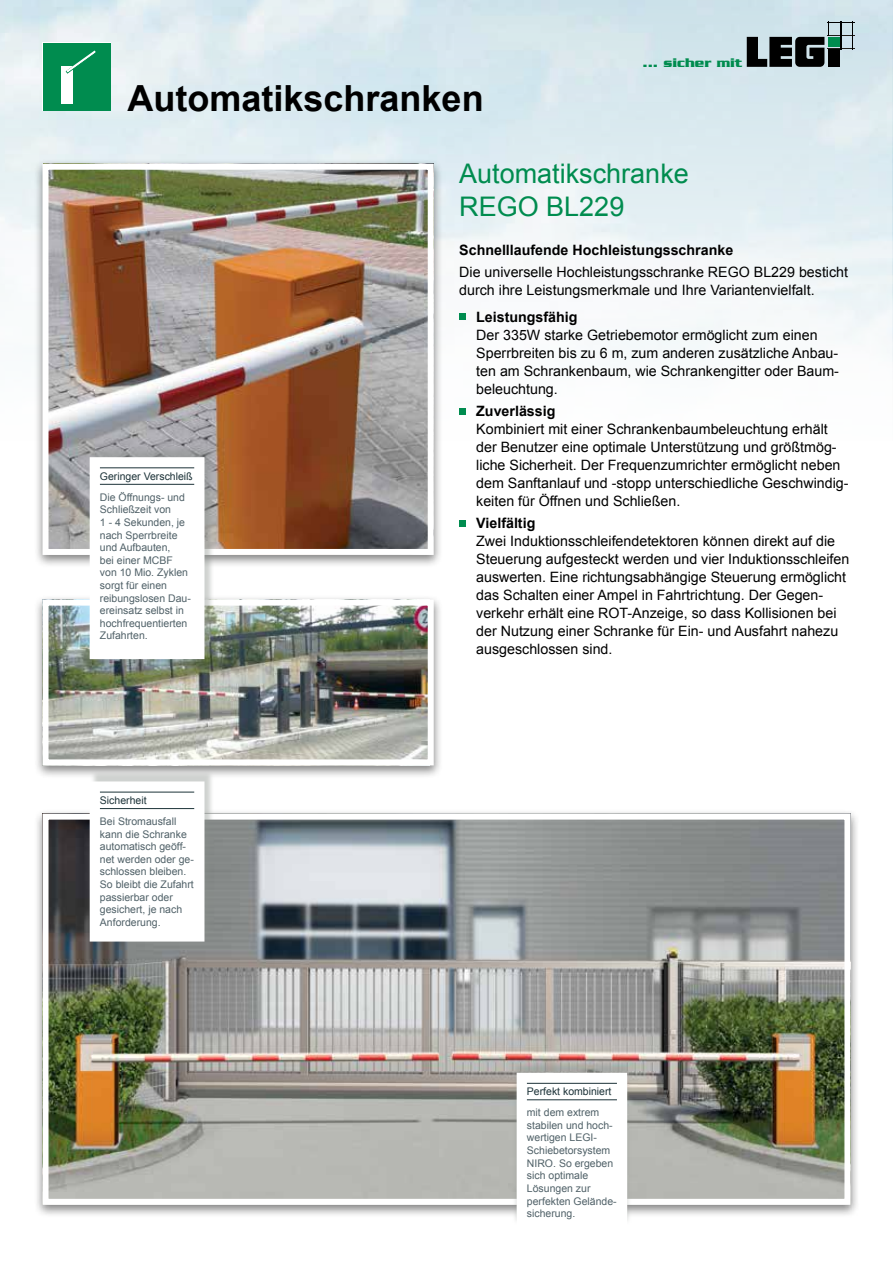
<style>
.page{position:relative;width:893px;height:1263px;background:#fff}
.page>*{position:absolute;margin:0;border:0;box-sizing:border-box;transform-origin:0 0}
.t1{font:700 36px "Arial";color:#000}
.t2{font:27px/32.4px "Arial";color:#008c4f}
.t3{font:14.25px/18px "Arial";color:#000}
.t4{font:700 14.25px "Arial";color:#000}
.t5{font:700 13.5px "Serpentine";color:#008c4f}
.t6{font:10.5px/12.6px "Arial";color:#506168}
.t7{font:10.5px "Arial";color:#1c3238}
</style>
<div class="page">
<img style="left:0;top:0;width:893px;height:415px">
<div style="left:43px;top:43px;width:68px;height:68px;background:#008c4f"></div>
<div style="left:62px;top:66px;width:11px;height:38px;background:#fff"></div>
<svg style="left:66px;top:51px;width:30px;height:22px"></svg>
<div style="left:34px;top:159px;width:409px;height:409px;background:#000;opacity:.5"></div>
<img style="left:50px;top:171px;width:377px;height:377px">
<div style="left:43px;top:164px;width:391px;height:391px;border:6px solid #fff"></div>
<div style="left:34px;top:809px;width:826px;height:409px;background:#000;opacity:.5"></div>
<img style="left:50px;top:821px;width:793px;height:377px">
<div style="left:43px;top:814px;width:807px;height:391px;border:6px solid #fff"></div>
<div style="left:459px;top:314px;width:7px;height:6px;background:#008c4f"></div>
<div style="left:459px;top:408px;width:7px;height:6px;background:#008c4f"></div>
<div style="left:459px;top:520px;width:7px;height:7px;background:#008c4f"></div>
<div style="left:34px;top:595px;width:409px;height:184px;background:#000;opacity:.5"></div>
<img style="left:50px;top:607px;width:377px;height:151px">
<div style="left:43px;top:600px;width:391px;height:165px;border:6px solid #fff"></div>
<div style="left:90px;top:770px;width:124px;height:169px;background:#878e88;opacity:.4"></div>
<div style="left:93px;top:784px;width:108px;height:154px;background:#fff"></div>
<hr style="left:100px;top:792px;width:94px;height:1px;background:#1c3238">
<hr style="left:100px;top:808px;width:94px;height:1px;background:#1c3238">
<div style="left:90px;top:446px;width:124px;height:211px;background:#878e88;opacity:.4"></div>
<div style="left:93px;top:460px;width:108px;height:196px;background:#fff"></div>
<hr style="left:100px;top:467px;width:94px;height:1px;background:#1c3238">
<hr style="left:100px;top:484px;width:94px;height:1px;background:#1c3238">
<svg style="left:747px;top:21px;width:108px;height:46px;background:#727d81"></svg>
<div style="left:828px;top:37px;width:11px;height:10px;background:#008c4f"></div>
<div style="left:512px;top:1061px;width:120px;height:164px;background:#878e88;opacity:.4"></div>
<div style="left:520px;top:1076px;width:104px;height:148px;background:#fff"></div>
<hr style="left:527px;top:1083px;width:90px;height:1px;background:#1c3238">
<hr style="left:527px;top:1099px;width:90px;height:1px;background:#1c3238">
<h1 class="t1" style="left:128px;top:74px;width:358px">Automatikschranken</h1>
<p class="t5" style="left:642px;top:55px;width:102px">... sicher mit</p>
<p class="t7" style="left:100px;top:469px;width:94px">Geringer Verschleiß</p>
<p class="t6" style="left:100px;top:491px;width:93px">Die Öffnungs- und<br>Schließzeit von<br>1 - 4 Sekunden, je nach Sperrbreite und Aufbauten,<br>bei einer MCBF von 10 Mio. Zyklen sorgt für einen reibungslosen Dau&shy;ereinsatz selbst in hochfrequentierten<br>Zufahrten.</p>
<p class="t7" style="left:100px;top:793px;width:48px">Sicherheit</p>
<p class="t6" style="left:100px;top:815px;width:95px">Bei Stromausfall kann die Schranke automatisch geöff&shy;net werden oder ge&shy;schlossen bleiben.<br>So bleibt die Zufahrt passierbar oder gesichert, je nach<br>Anforderung.</p>
<h2 class="t2" style="left:459px;top:158px;width:231px">Automatikschranke<br>REGO BL229</h2>
<p class="t4" style="left:459px;top:240px;width:275px">Schnelllaufende Hochleistungsschranke</p>
<p class="t3" style="left:459px;top:263px;width:390px">Die universelle Hochleistungsschranke REGO BL229 besticht durch ihre Leistungsmerkmale und Ihre Variantenvielfalt.</p>
<p class="t4" style="left:476px;top:307px;width:103px">Leistungsfähig</p>
<p class="t3" style="left:476px;top:326px;width:364px">Der 335W starke Getriebemotor ermöglicht zum einen Sperrbreiten bis zu 6 m, zum anderen zusätzliche Anbau&shy;ten am Schrankenbaum, wie Schrankengitter oder Baum&shy;beleuchtung.</p>
<p class="t4" style="left:476px;top:401px;width:81px">Zuverlässig</p>
<p class="t3" style="left:476px;top:420px;width:374px">Kombiniert mit einer Schrankenbaumbeleuchtung erhält der Benutzer eine optimale Unterstützung und größtmög&shy;liche Sicherheit. Der Frequenzumrichter ermöglicht neben dem Sanftanlauf und -stopp unterschiedliche Geschwindig&shy;keiten für Öffnen und Schließen.</p>
<p class="t4" style="left:476px;top:514px;width:61px">Vielfältig</p>
<p class="t3" style="left:476px;top:532px;width:375px">Zwei Induktionsschleifendetektoren können direkt auf die Steuerung aufgesteckt werden und vier Induktionsschleifen auswerten. Eine richtungsabhängige Steuerung ermöglicht das Schalten einer Ampel in Fahrtrichtung. Der Gegen&shy;verkehr erhält eine ROT-Anzeige, so dass Kollisionen bei der Nutzung einer Schranke für Ein- und Ausfahrt nahezu ausgeschlossen sind.</p>
<p class="t7" style="left:527px;top:1084px;width:86px">Perfekt kombiniert</p>
<p class="t6" style="left:527px;top:1106px;width:91px">mit dem extrem stabilen und hoch&shy;wertigen LEGI-<br>Schiebetorsystem<br>NIRO. So ergeben sich optimale<br>Lösungen zur perfekten Gelände&shy;sicherung.</p>
</div>
